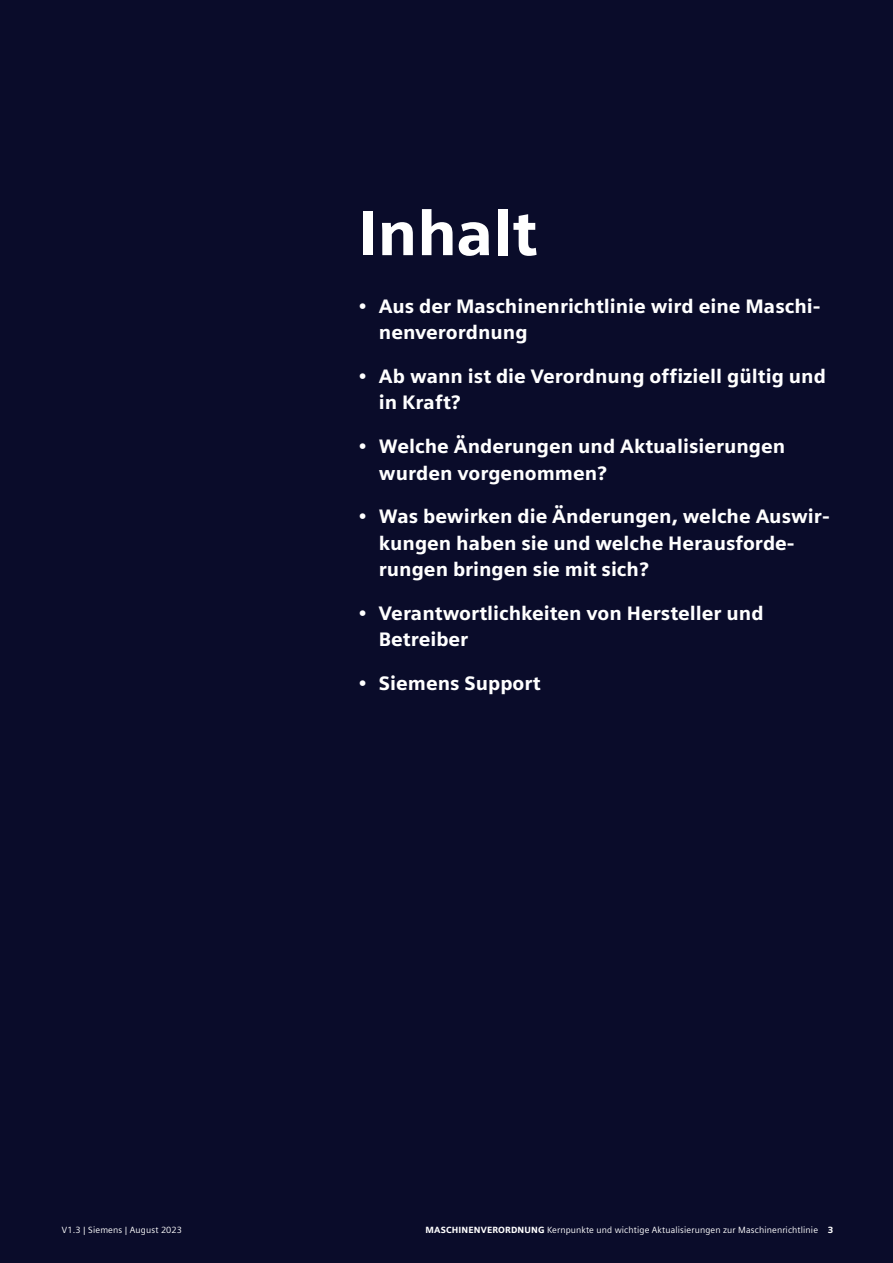
<style>
.page{position:relative;width:893px;height:1263px;background:#0a0c2a}
.page>*{position:absolute;margin:0;border:0;box-sizing:border-box;transform-origin:0 0}
.t1{font:900 63px "Siemens Sans";letter-spacing:-.01em;color:#fff}
.t2{font:900 19.5px/26.5px "Siemens Sans";color:#fff}
.t3{font:9px "Siemens Sans Global";letter-spacing:.015em;color:#fff}
.s1{font-family:"Siemens Sans Global";font-weight:400}
.s2{font-family:"Siemens Sans";font-weight:900}
</style>
<div class="page">
<h1 class="t1" style="left:358px;top:196px;width:181px">Inhalt</h1>
<p class="t2" style="left:379px;top:292px;width:443px;text-indent:-21px"><span class="s1">•</span> Aus der Maschinenrichtlinie wird eine Maschi&shy;nenverordnung</p>
<p class="t2" style="left:379px;top:363px;width:448px;text-indent:-21px"><span class="s1">•</span> Ab wann ist die Verordnung offiziell gültig und in Kraft?</p>
<p class="t2" style="left:379px;top:433px;width:408px;text-indent:-21px"><span class="s1">•</span> Welche Änderungen und Aktualisierungen wurden vorgenommen?</p>
<p class="t2" style="left:379px;top:503px;width:452px;text-indent:-21px"><span class="s1">•</span> Was bewirken die Änderungen, welche Auswir&shy;kungen haben sie und welche Herausforde&shy;rungen bringen sie mit sich?</p>
<p class="t2" style="left:379px;top:600px;width:386px;text-indent:-21px"><span class="s1">•</span> Verantwortlichkeiten von Hersteller und<br>Betreiber</p>
<p class="t2" style="left:358px;top:670px;width:184px"><span class="s1">•</span> Siemens Support</p>
<p class="t3" style="left:62px;top:1223px;width:122px">V1.3 | Siemens | August 2023</p>
<p class="t3" style="left:426px;top:1223px;width:409px"><span class="s2">MASCHINENVERORDNUNG</span> Kernpunkte und wichtige Aktualisierungen zur Maschinenrichtlinie <span class="s2">3</span></p>
</div>
